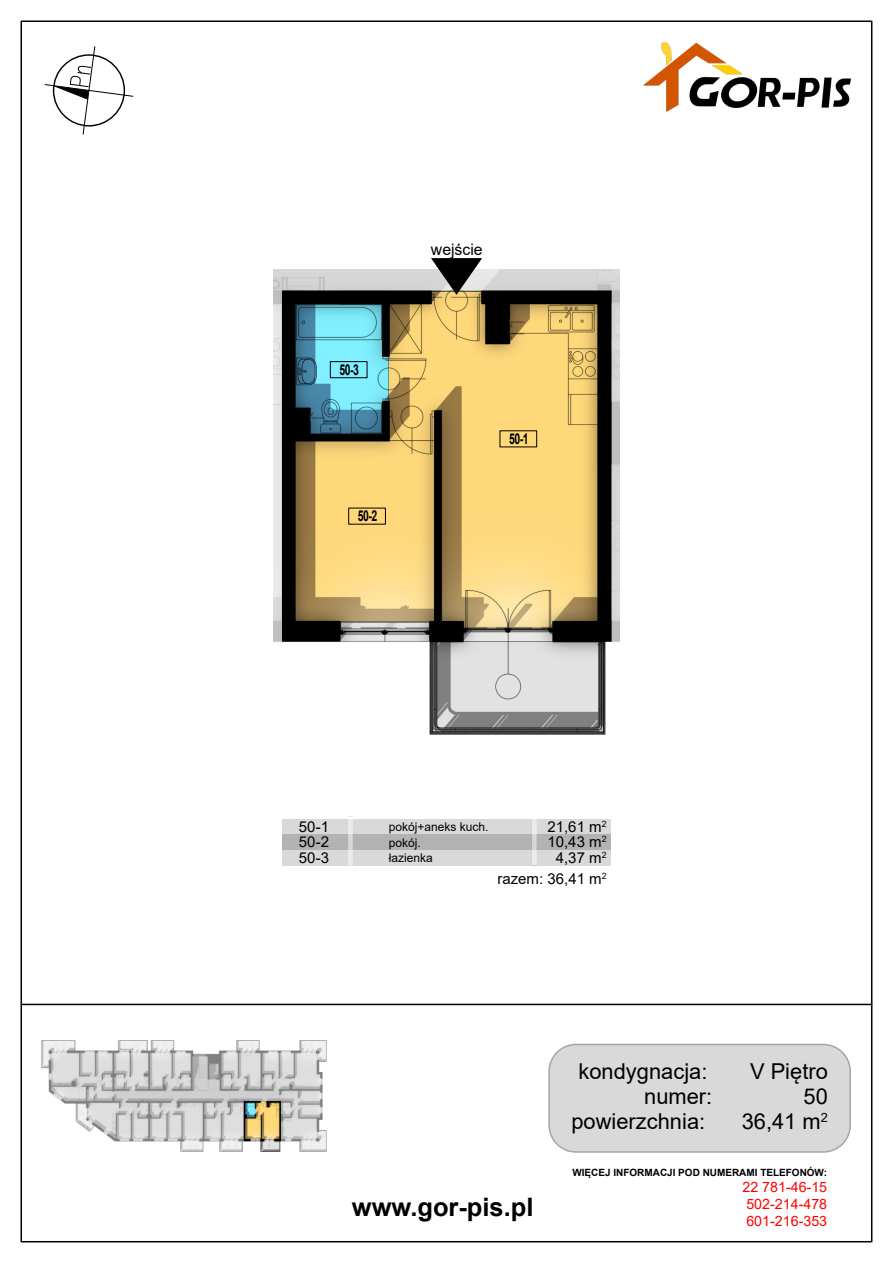
<style>
.page{position:relative;width:893px;height:1263px;background:#fff}
.page>*{position:absolute;margin:0;border:0;box-sizing:border-box;transform-origin:0 0}
.t1{font:700 25.5px "Arial";color:#000}
.t2{font:21.9px "Arial";color:#000}
.t3{font:15.75px "Arial";color:#000}
.t4{font:15px "Arial";color:#000}
.t5{font:700 15px "Arial";color:#000;scale:.7 1}
.t6{font:14.25px/16.6px "Arial";color:#f00;text-align:justify}
.t7{font:12px/15.5px "Arial";color:#000}
.t8{font:700 9.9px "Arial";color:#000}
</style>
<div class="page">
<img style="left:643px;top:42px;width:207px;height:70px">
<svg style="left:44px;top:46px;width:90px;height:89px"></svg>
<hr style="left:21px;top:1004px;width:851px;height:1px;background:#000">
<img style="left:41px;top:1041px;width:286px;height:110px">
<img style="left:273px;top:269px;width:347px;height:465px">
<svg style="left:431px;top:258px;width:51px;height:37px;background:#6b6862"></svg>
<div style="left:282px;top:819px;width:329px;height:15px;background:#d9d9d9"></div>
<div style="left:282px;top:834px;width:329px;height:16px;background:#b3b3b3"></div>
<div style="left:282px;top:850px;width:329px;height:15px;background:#d9d9d9"></div>
<img style="left:349px;top:819px;width:187px;height:46px">
<div style="left:548px;top:1044px;width:303px;height:109px;background:#d9d9d9;border:2px solid #a5a5a5;border-radius:27px"></div>
<div style="left:348px;top:508px;width:38px;height:16px;border:1px solid #000"></div>
<div style="left:330px;top:361px;width:37px;height:17px;border:1px solid #000"></div>
<p class="t5" style="left:340px;top:364px;width:29px">50-3</p>
<p class="t5" style="left:358px;top:510px;width:29px">50-2</p>
<p class="t3" style="left:431px;top:243px;width:53px">wejście</p>
<p class="t5" style="left:509px;top:433px;width:29px">50-1</p>
<p class="t4" style="left:299px;top:821px;width:32px">50-1</p>
<p class="t4" style="left:547px;top:821px;width:61px">21,61 m<sup>2</sup></p>
<p class="t7" style="left:389px;top:820px;width:101px">pokój+aneks kuch.</p>
<p class="t4" style="left:299px;top:836px;width:32px">50-2</p>
<p class="t4" style="left:547px;top:836px;width:61px">10,43 m<sup>2</sup></p>
<p class="t4" style="left:299px;top:852px;width:32px">50-3</p>
<p class="t4" style="left:556px;top:852px;width:52px">4,37 m<sup>2</sup></p>
<p class="t7" style="left:389px;top:836px;width:46px">pokój. łazienka</p>
<p class="t4" style="left:497px;top:873px;width:111px">razem: 36,41 m<sup>2</sup></p>
<p class="t1" style="left:352px;top:1198px;width:183px">www.gor-pis.pl</p>
<p class="t2" style="left:578px;top:1063px;width:130px">kondygnacja:</p>
<p class="t2" style="left:750px;top:1063px;width:79px">V Piętro</p>
<p class="t2" style="left:644px;top:1088px;width:70px">numer:</p>
<p class="t2" style="left:803px;top:1088px;width:26px">50</p>
<p class="t2" style="left:571px;top:1113px;width:135px">powierzchnia:</p>
<p class="t2" style="left:742px;top:1113px;width:88px">36,41 m<sup>2</sup></p>
<p class="t8" style="left:572px;top:1168px;width:256px">WIĘCEJ INFORMACJI POD NUMERAMI TELEFONÓW:</p>
<p class="t6" style="left:742px;top:1180px;width:86px">22 781-46-15<br>502-214-478<br>601-216-353</p>
</div>
